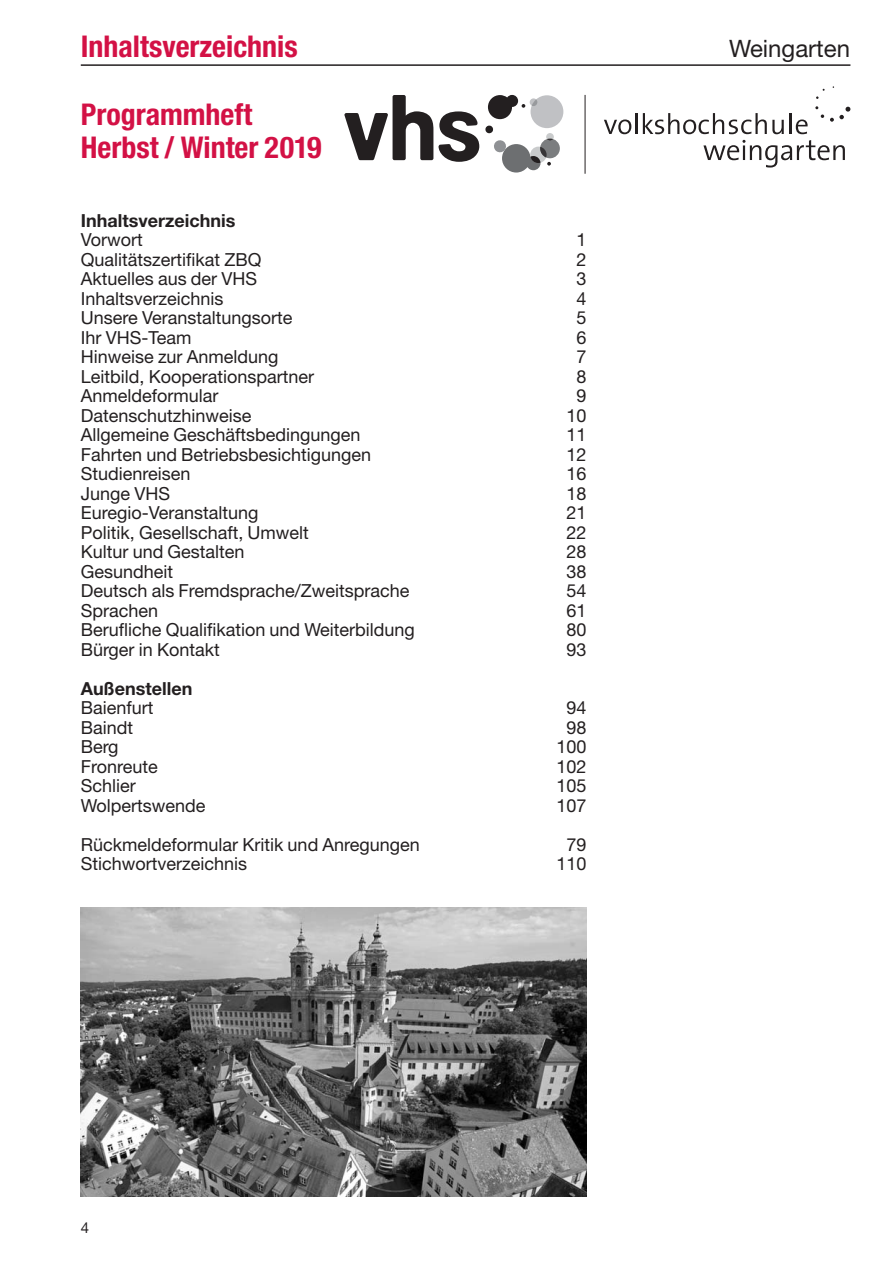
<style>
.page{position:relative;width:893px;height:1263px;background:#fff}
.page>*{position:absolute;margin:0;border:0;box-sizing:border-box;transform-origin:0 0}
.t1{font:700 condensed 30px/33px "Helvetica Neue";color:#d31145}
.t2{font:24px "Helvetica Neue";color:#231f20}
.t3{font:18px "Helvetica Neue";color:#231f20}
.t4{font:700 18px "Helvetica Neue";color:#231f20}
.t5{font:15px "Helvetica Neue";color:#231f20}
</style>
<div class="page">
<hr style="left:81px;top:64px;width:769px;height:2px;background:#231f20">
<img style="left:81px;top:907px;width:506px;height:289px">
<svg style="left:344px;top:95px;width:89px;height:65px"></svg>
<svg style="left:439px;top:111px;width:40px;height:51px"></svg>
<svg style="left:485px;top:95px;width:78px;height:78px"></svg>
<svg style="left:604px;top:119px;width:27px;height:15px"></svg>
<hr style="left:636px;top:113px;width:2px;height:21px;background:#231f20">
<svg style="left:643px;top:113px;width:141px;height:21px"></svg>
<hr style="left:789px;top:113px;width:2px;height:21px;background:#231f20">
<svg style="left:796px;top:119px;width:12px;height:15px"></svg>
<svg style="left:703px;top:140px;width:142px;height:28px"></svg>
<svg style="left:816px;top:89px;width:9px;height:10px"></svg>
<svg style="left:815px;top:106px;width:9px;height:12px"></svg>
<svg style="left:830px;top:107px;width:20px;height:15px"></svg>
<hr style="left:585px;top:95px;width:1px;height:79px;background:#231f20">
<h1 class="t1" style="left:81px;top:32px;width:218px">Inhaltsverzeichnis</h1>
<h2 class="t2" style="left:729px;top:40px;width:122px">Weingarten</h2>
<h1 class="t1" style="left:81px;top:100px;width:242px">Programmheft<br>Herbst / Winter 2019</h1>
<p class="t4" style="left:81px;top:214px;width:156px">Inhaltsverzeichnis</p>
<p class="t3" style="left:81px;top:233px;width:63px">Vorwort</p>
<p class="t3" style="left:576px;top:233px;width:12px">1</p>
<p class="t3" style="left:81px;top:253px;width:182px">Qualitätszertifikat ZBQ</p>
<p class="t3" style="left:576px;top:253px;width:12px">2</p>
<p class="t3" style="left:81px;top:272px;width:178px">Aktuelles aus der VHS</p>
<p class="t3" style="left:576px;top:272px;width:12px">3</p>
<p class="t3" style="left:81px;top:292px;width:144px">Inhaltsverzeichnis</p>
<p class="t3" style="left:576px;top:292px;width:12px">4</p>
<p class="t3" style="left:81px;top:311px;width:213px">Unsere Veranstaltungsorte</p>
<p class="t3" style="left:576px;top:311px;width:12px">5</p>
<p class="t3" style="left:81px;top:331px;width:112px">Ihr VHS-Team</p>
<p class="t3" style="left:576px;top:331px;width:12px">6</p>
<p class="t3" style="left:81px;top:350px;width:199px">Hinweise zur Anmeldung</p>
<p class="t3" style="left:576px;top:350px;width:12px">7</p>
<p class="t3" style="left:81px;top:370px;width:235px">Leitbild, Kooperationspartner</p>
<p class="t3" style="left:576px;top:370px;width:12px">8</p>
<p class="t3" style="left:81px;top:389px;width:139px">Anmeldeformular</p>
<p class="t3" style="left:576px;top:389px;width:12px">9</p>
<p class="t3" style="left:81px;top:409px;width:172px">Datenschutzhinweise</p>
<p class="t3" style="left:566px;top:409px;width:22px">10</p>
<p class="t3" style="left:81px;top:428px;width:281px">Allgemeine Geschäftsbedingungen</p>
<p class="t3" style="left:566px;top:428px;width:22px">11</p>
<p class="t3" style="left:81px;top:448px;width:292px">Fahrten und Betriebsbesichtigungen</p>
<p class="t3" style="left:566px;top:448px;width:22px">12</p>
<p class="t3" style="left:81px;top:467px;width:111px">Studienreisen</p>
<p class="t3" style="left:566px;top:467px;width:22px">16</p>
<p class="t3" style="left:81px;top:487px;width:91px">Junge VHS</p>
<p class="t3" style="left:566px;top:487px;width:22px">18</p>
<p class="t3" style="left:81px;top:506px;width:179px">Euregio-Veranstaltung</p>
<p class="t3" style="left:566px;top:506px;width:22px">21</p>
<p class="t3" style="left:81px;top:526px;width:230px">Politik, Gesellschaft, Umwelt</p>
<p class="t3" style="left:566px;top:526px;width:22px">22</p>
<p class="t3" style="left:81px;top:545px;width:165px">Kultur und Gestalten</p>
<p class="t3" style="left:566px;top:545px;width:22px">28</p>
<p class="t3" style="left:81px;top:565px;width:94px">Gesundheit</p>
<p class="t3" style="left:566px;top:565px;width:22px">38</p>
<p class="t3" style="left:81px;top:584px;width:330px">Deutsch als Fremdsprache/Zweitsprache</p>
<p class="t3" style="left:566px;top:584px;width:22px">54</p>
<p class="t3" style="left:81px;top:604px;width:79px">Sprachen</p>
<p class="t3" style="left:566px;top:604px;width:22px">61</p>
<p class="t3" style="left:81px;top:623px;width:336px">Berufliche Qualifikation und Weiterbildung</p>
<p class="t3" style="left:566px;top:623px;width:22px">80</p>
<p class="t3" style="left:81px;top:643px;width:141px">Bürger in Kontakt</p>
<p class="t3" style="left:566px;top:643px;width:22px">93</p>
<p class="t4" style="left:81px;top:682px;width:113px">Außenstellen</p>
<p class="t3" style="left:81px;top:701px;width:74px">Baienfurt</p>
<p class="t3" style="left:566px;top:701px;width:22px">94</p>
<p class="t3" style="left:81px;top:721px;width:54px">Baindt</p>
<p class="t3" style="left:566px;top:721px;width:22px">98</p>
<p class="t3" style="left:81px;top:740px;width:39px">Berg</p>
<p class="t3" style="left:556px;top:740px;width:32px">100</p>
<p class="t3" style="left:81px;top:760px;width:79px">Fronreute</p>
<p class="t3" style="left:556px;top:760px;width:32px">102</p>
<p class="t3" style="left:81px;top:779px;width:56px">Schlier</p>
<p class="t3" style="left:556px;top:779px;width:32px">105</p>
<p class="t3" style="left:81px;top:799px;width:126px">Wolpertswende</p>
<p class="t3" style="left:556px;top:799px;width:32px">107</p>
<p class="t3" style="left:81px;top:838px;width:341px">Rückmeldeformular Kritik und Anregungen</p>
<p class="t3" style="left:566px;top:838px;width:22px">79</p>
<p class="t3" style="left:81px;top:857px;width:168px">Stichwortverzeichnis</p>
<p class="t3" style="left:556px;top:857px;width:32px">110</p>
<p class="t5" style="left:81px;top:1222px;width:10px">4</p>
</div>
